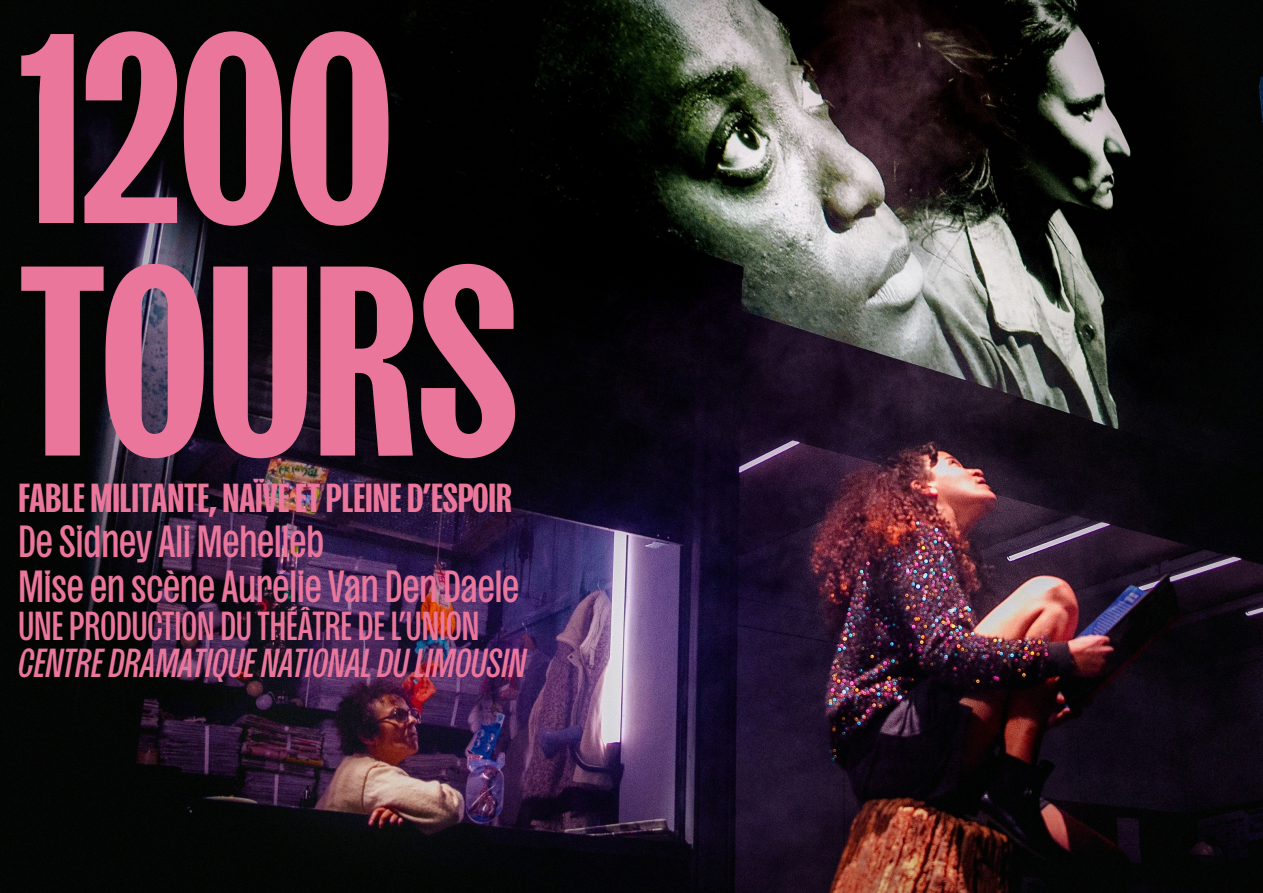
<style>
.page{position:relative;width:1263px;height:893px;background:#fff}
.page>*{position:absolute;margin:0;border:0;box-sizing:border-box;transform-origin:0 0}
.t1{font:270px/232.5px "Sans Plomb 98";color:#eb769b}
.SOUS_TITRE{font:45px/45px "Sans Plomb 95";color:#eb769b}
.SOUS_TITRE-2{font:italic 40.5px/37.5px "Sans Plomb 95";color:#eb769b}
.SOUS_TITRE-3{font:40.5px "Sans Plomb 98";color:#eb769b}
.s1{font-style:normal}
</style>
<div class="page">
<img style="left:0;top:0;width:1263px;height:893px">
<p class="t1" style="left:19px;top:12px;width:501px">12OO<br>TOURS</p>
<p class="SOUS_TITRE-3" style="left:19px;top:478px;width:495px">FABLE MILITANTE, NAÏVE ET PLEINE D’ESPOIR</p>
<p class="SOUS_TITRE" style="left:19px;top:519px;width:502px">De Sidney Ali Mehelleb<br>Mise en scène Aurélie Van Den Daele</p>
<p class="SOUS_TITRE-2" style="left:19px;top:607px;width:509px"><span class="s1">UNE PRODUCTION DU THÉÂTRE DE L’UNION<br></span>CENTRE DRAMATIQUE NATIONAL DU LIMOUSIN</p>
</div>
